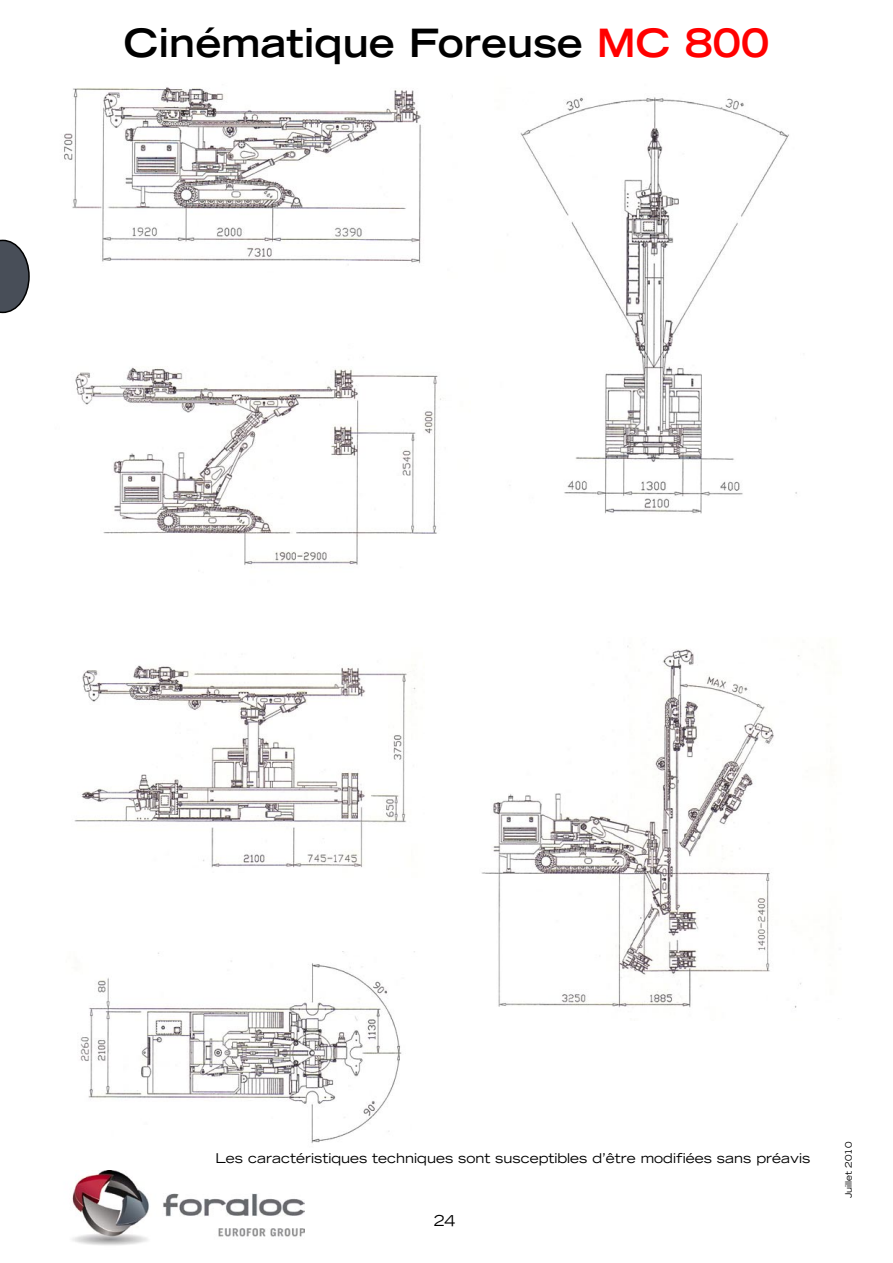
<style>
.page{position:relative;width:893px;height:1263px;background:#fff}
.page>*{position:absolute;margin:0;border:0;box-sizing:border-box;transform-origin:0 0}
.t1{font:700 expanded 39px "Trade Gothic LH";color:#000}
.t2{font:expanded 15px "Trade Gothic LH";color:#000}
.t3{font:expanded 13.5px "Trade Gothic LH";color:#000}
.t4{font:expanded 9px "Trade Gothic LH";color:#000}
.s1{color:#f00}
</style>
<div class="page">
<img style="left:72px;top:1171px;width:232px;height:74px">
<svg style="left:0;top:240px;width:30px;height:73px"></svg>
<img style="left:64px;top:87px;width:357px;height:178px">
<img style="left:75px;top:357px;width:366px;height:208px">
<img style="left:74px;top:657px;width:342px;height:211px">
<img style="left:79px;top:951px;width:336px;height:192px">
<img style="left:481px;top:646px;width:358px;height:373px">
<img style="left:509px;top:97px;width:288px;height:417px">
<p class="t1" style="left:124px;top:17px;width:647px">Cinématique Foreuse <span class="s1">MC 800</span></p>
<p class="t3" style="left:215px;top:1149px;width:596px">Les caractéristiques techniques sont susceptibles d’être modifiées sans préavis</p>
<p class="t4" style="left:843px;top:1198px;width:58px;rotate:-90deg">Juillet 2010</p>
<p class="t2" style="left:434px;top:1211px;width:23px">24</p>
</div>
